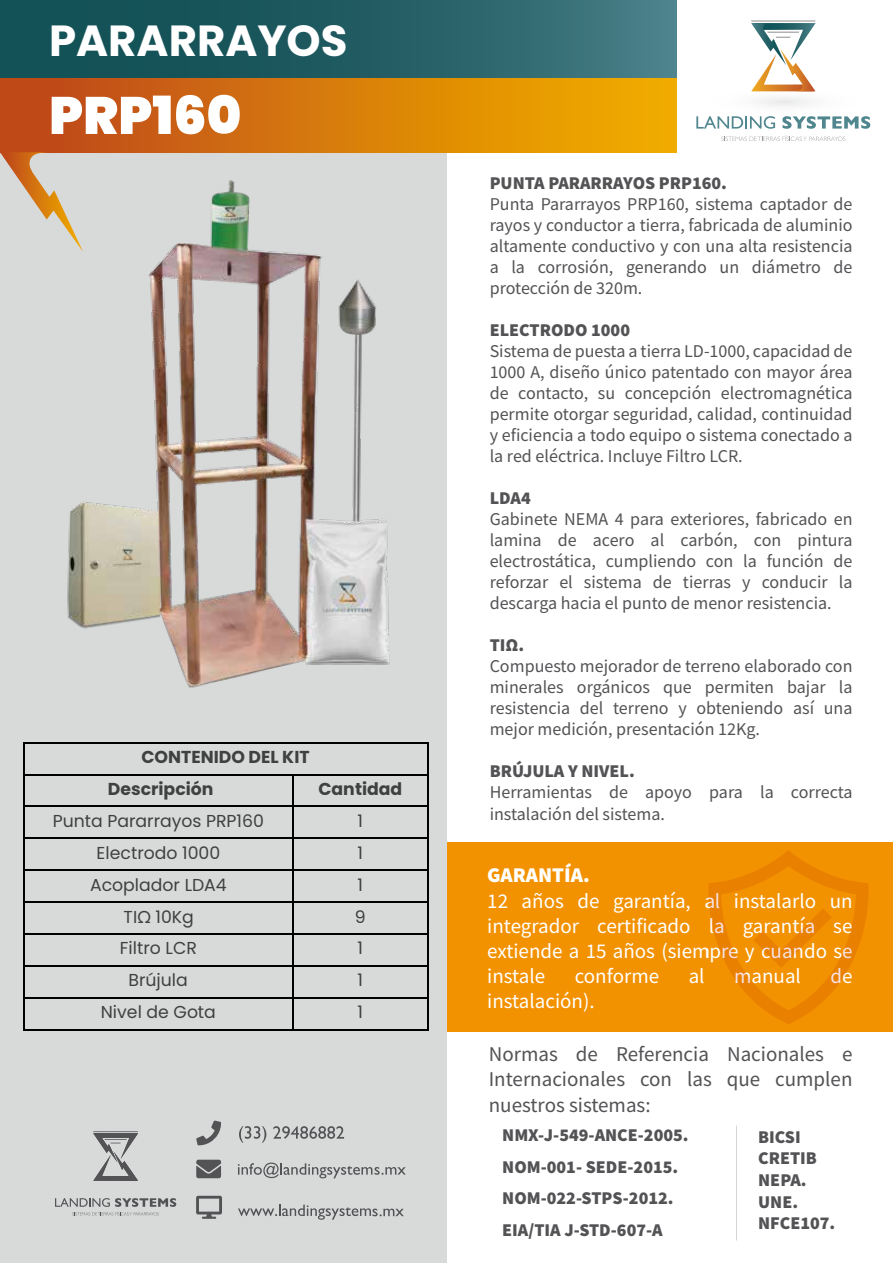
<style>
.page{position:relative;width:893px;height:1263px;background:#fff}
.page>*{position:absolute;margin:0;border:0;box-sizing:border-box;transform-origin:0 0}
.t1{font:900 52.5px "Poppins";color:#fff}
.t2{font:700 43.5px "Poppins";color:#fff}
.t3{font:21px/25.2px "Source Sans Pro";color:#fff;text-align:justify}
.t4{font:21px/25.2px "Source Sans Pro";color:#535255;text-align:justify}
.t5{font:900 21px "Source Sans Pro";color:#fff}
.t6{font:18px/21px "Source Sans Pro";color:#535255;text-align:justify}
.t7{font:900 18px/21.6px "Source Sans Pro";color:#535255}
.t8{font:17.25px "Poppins";color:#404040}
.t9{font:700 17.25px/31.8px "Poppins";color:#404040}
</style>
<div class="page">
<div style="left:0;top:842px;width:893px;height:190px;background:#f39200"></div>
<div style="left:0;top:152px;width:447px;height:1111px;background:#d8dada"></div>
<svg style="left:708px;top:850px;width:161px;height:174px"></svg>
<svg style="left:0;top:0;width:676px;height:79px;background:#265f64"></svg>
<div style="left:0;top:79px;width:676px;height:73px;background:linear-gradient(to right,#bc451c,#f2b100)"></div>
<svg style="left:0;top:152px;width:83px;height:31px"></svg>
<svg style="left:721px;top:135px;width:124px;height:6px"></svg>
<svg style="left:696px;top:20px;width:175px;height:109px"></svg>
<hr style="left:24px;top:742px;width:403px;height:1px;background:#000">
<hr style="left:23px;top:743px;width:1px;height:31px;background:#000">
<hr style="left:427px;top:743px;width:1px;height:31px;background:#000">
<hr style="left:24px;top:774px;width:268px;height:1px;background:#000">
<hr style="left:294px;top:774px;width:133px;height:1px;background:#000">
<hr style="left:23px;top:775px;width:1px;height:31px;background:#000">
<hr style="left:292px;top:775px;width:2px;height:31px;background:#000">
<hr style="left:427px;top:775px;width:1px;height:31px;background:#000">
<hr style="left:24px;top:806px;width:268px;height:1px;background:#000">
<hr style="left:294px;top:806px;width:133px;height:1px;background:#000">
<hr style="left:23px;top:807px;width:1px;height:30px;background:#000">
<hr style="left:292px;top:807px;width:2px;height:30px;background:#000">
<hr style="left:427px;top:807px;width:1px;height:30px;background:#000">
<hr style="left:24px;top:837px;width:268px;height:2px;background:#000">
<hr style="left:294px;top:837px;width:133px;height:2px;background:#000">
<hr style="left:23px;top:839px;width:1px;height:30px;background:#000">
<hr style="left:292px;top:839px;width:2px;height:30px;background:#000">
<hr style="left:427px;top:839px;width:1px;height:30px;background:#000">
<hr style="left:24px;top:869px;width:268px;height:2px;background:#000">
<hr style="left:294px;top:869px;width:133px;height:2px;background:#000">
<hr style="left:23px;top:871px;width:1px;height:30px;background:#000">
<hr style="left:292px;top:871px;width:2px;height:30px;background:#000">
<hr style="left:427px;top:871px;width:1px;height:30px;background:#000">
<hr style="left:24px;top:901px;width:268px;height:2px;background:#000">
<hr style="left:294px;top:901px;width:133px;height:2px;background:#000">
<hr style="left:23px;top:903px;width:1px;height:30px;background:#000">
<hr style="left:292px;top:903px;width:2px;height:30px;background:#000">
<hr style="left:427px;top:903px;width:1px;height:30px;background:#000">
<hr style="left:24px;top:933px;width:268px;height:2px;background:#000">
<hr style="left:294px;top:933px;width:133px;height:2px;background:#000">
<hr style="left:23px;top:935px;width:1px;height:30px;background:#000">
<hr style="left:292px;top:935px;width:2px;height:30px;background:#000">
<hr style="left:427px;top:935px;width:1px;height:30px;background:#000">
<hr style="left:24px;top:965px;width:268px;height:2px;background:#000">
<hr style="left:294px;top:965px;width:133px;height:2px;background:#000">
<hr style="left:23px;top:967px;width:1px;height:30px;background:#000">
<hr style="left:292px;top:967px;width:2px;height:30px;background:#000">
<hr style="left:427px;top:967px;width:1px;height:30px;background:#000">
<hr style="left:24px;top:997px;width:268px;height:1px;background:#000">
<hr style="left:294px;top:997px;width:133px;height:1px;background:#000">
<hr style="left:23px;top:998px;width:1px;height:31px;background:#000">
<hr style="left:24px;top:1029px;width:268px;height:1px;background:#000">
<hr style="left:292px;top:998px;width:2px;height:31px;background:#000">
<hr style="left:294px;top:1029px;width:133px;height:1px;background:#000">
<hr style="left:427px;top:998px;width:1px;height:31px;background:#000">
<img style="left:21px;top:162px;width:369px;height:526px">
<svg style="left:55px;top:1198px;width:121px;height:17px"></svg>
<svg style="left:93px;top:1131px;width:45px;height:50px"></svg>
<svg style="left:196px;top:1196px;width:26px;height:23px"></svg>
<svg style="left:239px;top:1126px;width:27px;height:17px"></svg>
<svg style="left:273px;top:1126px;width:71px;height:13px"></svg>
<svg style="left:196px;top:1120px;width:25px;height:25px"></svg>
<svg style="left:196px;top:1160px;width:25px;height:18px"></svg>
<svg style="left:238px;top:1162px;width:168px;height:16px"></svg>
<svg style="left:238px;top:1204px;width:166px;height:16px"></svg>
<h2 class="t2" style="left:49px;top:16px;width:300px">PARARRAYOS</h2>
<h1 class="t1" style="left:49px;top:85px;width:194px">PRP160</h1>
<p class="t9" style="left:108px;top:741px;width:203px;text-indent:34px">CONTENIDO DEL KIT<br>Descripción</p>
<p class="t9" style="left:318px;top:773px;width:85px">Cantidad</p>
<p class="t8" style="left:53px;top:811px;width:213px">Punta Pararrayos PRP160</p>
<p class="t8" style="left:357px;top:811px;width:7px">1</p>
<p class="t8" style="left:97px;top:843px;width:125px">Electrodo 1000</p>
<p class="t8" style="left:357px;top:843px;width:7px">1</p>
<p class="t8" style="left:90px;top:874px;width:138px">Acoplador LDA4</p>
<p class="t8" style="left:357px;top:874px;width:7px">1</p>
<p class="t8" style="left:124px;top:906px;width:72px">TIΩ 10Kg</p>
<p class="t8" style="left:355px;top:906px;width:12px">9</p>
<p class="t8" style="left:120px;top:938px;width:78px">Filtro LCR</p>
<p class="t8" style="left:357px;top:938px;width:7px">1</p>
<p class="t8" style="left:129px;top:970px;width:61px">Brújula</p>
<p class="t8" style="left:357px;top:970px;width:7px">1</p>
<p class="t8" style="left:101px;top:1002px;width:117px">Nivel de Gota</p>
<p class="t8" style="left:357px;top:1002px;width:7px">1</p>
<p class="t7" style="left:490px;top:172px;width:239px">PUNTA PARARRAYOS PRP160.</p>
<p class="t6" style="left:490px;top:194px;width:364px">Punta Pararrayos PRP160, sistema captador de rayos y conductor a tierra, fabricada de aluminio altamente conductivo y con una alta resistencia a la corrosión, generando un diámetro de protección de 320m.</p>
<p class="t7" style="left:490px;top:319px;width:142px">ELECTRODO 1000</p>
<p class="t6" style="left:490px;top:341px;width:364px">Sistema de puesta a tierra LD-1000, capacidad de 1000 A, diseño único patentado con mayor área de contacto, su concepción electromagnética permite otorgar seguridad, calidad, continuidad y eficiencia a todo equipo o sistema conectado a la red eléctrica. Incluye Filtro LCR.</p>
<p class="t7" style="left:490px;top:487px;width:43px">LDA4</p>
<p class="t6" style="left:490px;top:509px;width:364px">Gabinete NEMA 4 para exteriores, fabricado en lamina de acero al carbón, con pintura electrostática, cumpliendo con la función de reforzar el sistema de tierras y conducir la descarga hacia el punto de menor resistencia.</p>
<p class="t7" style="left:490px;top:634px;width:36px">TIΩ.</p>
<p class="t6" style="left:490px;top:656px;width:364px">Compuesto mejorador de terreno elaborado con minerales orgánicos que permiten bajar la resistencia del terreno y obteniendo así una mejor medición, presentación 12Kg.</p>
<p class="t7" style="left:490px;top:760px;width:147px">BRÚJULA Y NIVEL.</p>
<p class="t6" style="left:490px;top:782px;width:364px">Herramientas de apoyo para la correcta instalación del sistema.</p>
<p class="t5" style="left:487px;top:861px;width:104px">GARANTÍA.</p>
<p class="t3" style="left:487px;top:888px;width:367px">12 años de garantía, al instalarlo un integrador certificado la garantía se extiende a 15 años (siempre y cuando se instale</p>
<p class="t3" style="left:575px;top:963px;width:86px">conforme</p>
<p class="t3" style="left:689px;top:963px;width:17px">al</p>
<p class="t3" style="left:734px;top:963px;width:68px">manual</p>
<p class="t3" style="left:830px;top:963px;width:24px">de</p>
<p class="t3" style="left:487px;top:989px;width:109px">instalación).</p>
<p class="t4" style="left:489px;top:1041px;width:365px">Normas de Referencia Nacionales e Internacionales con las que cumplen nuestros sistemas:</p>
<p class="t7" style="left:502px;top:1119px;width:188px;line-height:31.5px">NMX-J-549-ANCE-2005.<br>NOM-001- SEDE-2015.<br>NOM-022-STPS-2012.<br>EIA/TIA J-STD-607-A</p>
<p class="t7" style="left:758px;top:1125px;width:79px">BICSI<br>CRETIB<br>NEPA.<br>UNE.<br>NFCE107.</p>
</div>
